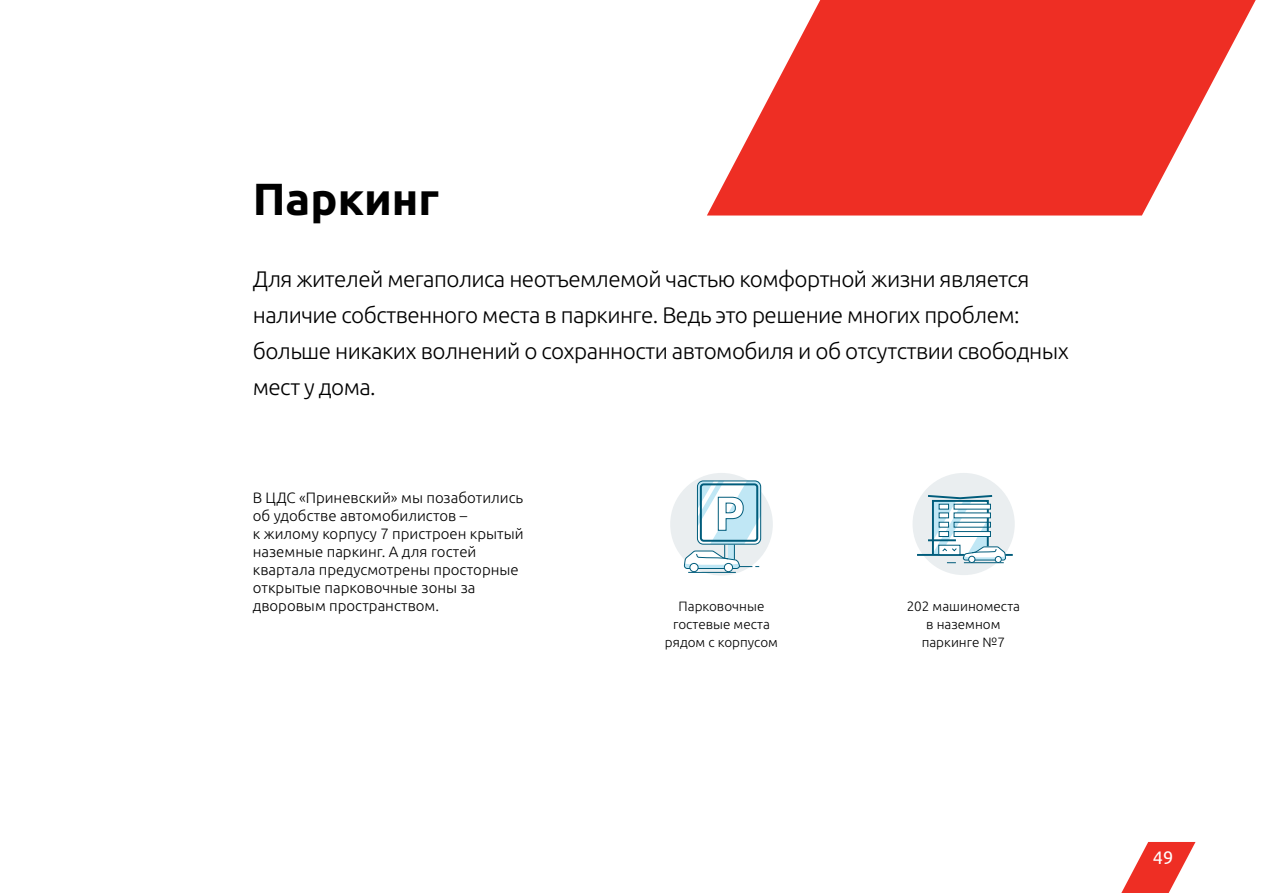
<style>
.page{position:relative;width:1263px;height:893px;background:#fff}
.page>*{position:absolute;margin:0;border:0;box-sizing:border-box;transform-origin:0 0}
.t1{font:700 45px "Ubuntu";color:#000}
.t2{font:300 22.5px/36px "Ubuntu";letter-spacing:-.025em;color:#000}
.t3{font:18px "Ubuntu";color:#fff}
.t4{font:300 15px/18px "Ubuntu";color:#000}
.t5{font:300 13.5px/18px "Ubuntu";color:#000;text-align:center}
</style>
<div class="page">
<div style="left:670px;top:473px;width:103px;height:103px;background:#eaeef0;border-radius:50%"></div>
<hr style="left:688px;top:572px;width:48px;height:1px;background:#005c7b">
<div style="left:689px;top:563px;width:10px;height:9px;border:1px solid #005c7b;border-radius:50%"></div>
<div style="left:724px;top:563px;width:8px;height:9px;background:#fff;border-radius:50%"></div>
<div style="left:724px;top:563px;width:9px;height:9px;border:1px solid #005c7b;border-radius:50%"></div>
<svg style="left:683px;top:481px;width:78px;height:88px"></svg>
<div style="left:912px;top:473px;width:103px;height:102px;background:#eaeef0;border-radius:50%"></div>
<svg style="left:915px;top:494px;width:100px;height:69px"></svg>
<svg style="left:707px;top:0;width:549px;height:216px;fill:#ee2e24"></svg>
<svg style="left:1121px;top:842px;width:74px;height:51px"></svg>
<h1 class="t1" style="left:253px;top:173px;width:188px">Паркинг</h1>
<p class="t2" style="left:253px;top:261px;width:818px">Для жителей мегаполиса неотъемлемой частью комфортной жизни является наличие собственного места в паркинге. Ведь это решение многих проблем: больше никаких волнений о сохранности автомобиля и об отсутствии свободных мест у дома.</p>
<p class="t4" style="left:253px;top:489px;width:272px">В ЦДС «Приневский» мы позаботились об удобстве автомобилистов –<br>к жилому корпусу 7 пристроен крытый наземные паркинг. А для гостей квартала предусмотрены просторные открытые парковочные зоны за дворовым пространством.</p>
<p class="t5" style="left:665px;top:597px;width:115px">Парковочные гостевые места рядом с корпусом</p>
<p class="t5" style="left:907px;top:597px;width:115px">202 машиноместа в наземном паркинге №7</p>
<p class="t3" style="left:1153px;top:848px;width:22px">49</p>
</div>
